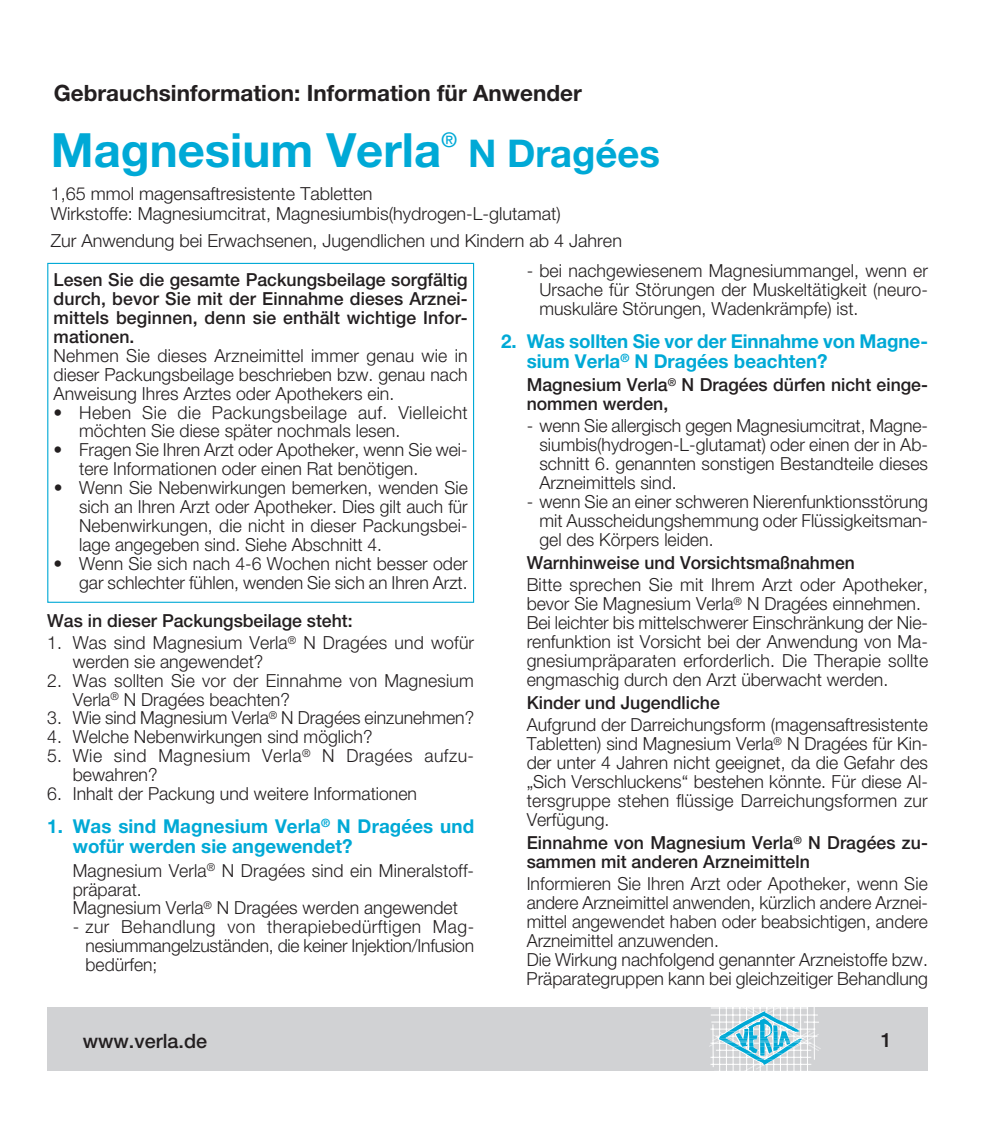
<style>
.page{position:relative;width:1004px;height:1147px;background:#fff}
.page>*{position:absolute;margin:0;border:0;box-sizing:border-box;transform-origin:0 0}
.t1{font:700 47.25px "Helvetica Neue LT Pro";color:#00a9d6}
.t2{font:700 38.25px "Helvetica Neue LT Pro";color:#00a9d6}
.t3{font:700 22.5px "Helvetica Neue LT Pro";color:#231f20}
.t4{font:500 20.25px "Helvetica Neue LT Pro";color:#00a9d6}
.t5{font:500 19.8px "Helvetica Neue LT Pro";color:#231f20}
.t6{font:700 19.12px/20.2px "Helvetica Neue LT Pro";color:#00a9d6}
.t7{font:300 18px/18.9px "Helvetica Neue LT Pro";color:#231f20}
.t8{font:500 18px/18.9px "Helvetica Neue LT Pro";color:#231f20}
.t9{font:300 18px/18.9px "Helvetica Neue LT Pro";letter-spacing:.025em;color:#231f20}
</style>
<div class="page">
<div style="left:47px;top:1008px;width:880px;height:63px;background:#d1d2d4"></div>
<svg style="left:709px;top:1008px;width:111px;height:63px"></svg>
<div style="left:47px;top:263px;width:427px;height:340px;border:1px solid #00a9d6"></div>
<p class="t3" style="left:54px;top:79px;width:529px">Gebrauchsinformation: Information für Anwender</p>
<h1 class="t1" style="left:51px;top:120px;width:392px">Magnesium Verla</h1>
<p class="t4" style="left:441px;top:128px;width:18px">®</p>
<h2 class="t2" style="left:468px;top:129px;width:193px">N Dragées</h2>
<p class="t7" style="left:51px;top:183px;width:511px;line-height:20.2px">1,65 mmol magensaftresistente Tabletten<br>Wirkstoffe: Magnesiumcitrat, Magnesiumbis(hydrogen-L-glutamat)</p>
<p class="t7" style="left:51px;top:231px;width:572px">Zur Anwendung bei Erwachsenen, Jugendlichen und Kindern ab 4 Jahren</p>
<p class="t8" style="left:54px;top:270px;width:415px;text-align:justify">Lesen Sie die gesamte Packungsbeilage sorgfältig durch, bevor Sie mit der Einnahme dieses Arznei&shy;mittels beginnen, denn sie enthält wichtige Infor&shy;mationen.</p>
<p class="t7" style="left:54px;top:346px;width:415px;text-align:justify">Nehmen Sie dieses Arzneimittel immer genau wie in dieser Packungsbeilage beschrieben bzw. genau nach Anweisung Ihres Arztes oder Apothekers ein.</p>
<p class="t9" style="left:79px;top:402px;width:390px;text-indent:-26px">• Heben Sie die Packungsbeilage auf. Vielleicht möchten Sie diese später nochmals lesen.</p>
<p class="t7" style="left:79px;top:440px;width:390px;text-indent:-26px">• Fragen Sie Ihren Arzt oder Apotheker, wenn Sie wei&shy;tere Informationen oder einen Rat benötigen.</p>
<p class="t7" style="left:79px;top:478px;width:390px;text-align:justify;text-indent:-26px">• Wenn Sie Nebenwirkungen bemerken, wenden Sie sich an Ihren Arzt oder Apotheker. Dies gilt auch für Nebenwirkungen, die nicht in dieser Packungsbei&shy;lage angegeben sind. Siehe Abschnitt 4.</p>
<p class="t7" style="left:54px;top:553px;width:415px;text-align:right">• Wenn Sie sich nach 4-6 Wochen nicht besser oder gar schlechter fühlen, wenden Sie sich an Ihren Arzt.</p>
<p class="t8" style="left:47px;top:611px;width:307px">Was in dieser Packungsbeilage steht:</p>
<p class="t7" style="left:73px;top:633px;width:403px;text-indent:-26px">1. Was sind Magnesium Verla<sup>®</sup> N Dragées und wofür werden sie angewendet?</p>
<p class="t7" style="left:73px;top:670px;width:402px;text-indent:-26px">2. Was sollten Sie vor der Einnahme von Magnesium<br>Verla<sup>®</sup> N Dragées beachten?</p>
<p class="t7" style="left:47px;top:708px;width:428px">3. Wie sind Magnesium Verla<sup>®</sup> N Dragées einzunehmen?</p>
<p class="t7" style="left:47px;top:727px;width:327px">4. Welche Nebenwirkungen sind möglich?</p>
<p class="t9" style="left:73px;top:746px;width:400px;text-indent:-26px">5. Wie sind Magnesium Verla<sup>®</sup> N Dragées aufzu&shy;bewahren?</p>
<p class="t7" style="left:47px;top:784px;width:371px">6. Inhalt der Packung und weitere Informationen</p>
<p class="t6" style="left:73px;top:815px;width:403px;text-indent:-25px">1. Was sind Magnesium Verla<sup>®</sup> N Dragées und wofür werden sie angewendet?</p>
<p class="t7" style="left:73px;top:860px;width:403px">Magnesium Verla<sup>®</sup> N Dragées sind ein Mineralstoff&shy;präparat.<br>Magnesium Verla<sup>®</sup> N Dragées werden angewendet</p>
<p class="t7" style="left:86px;top:917px;width:390px;text-align:justify;text-indent:-13px">- zur Behandlung von therapiebedürftigen Mag&shy;nesiummangelzuständen, die keiner Injektion/Infusion bedürfen;</p>
<p class="t7" style="left:539px;top:261px;width:390px;text-align:justify;text-indent:-13px">- bei nachgewiesenem Magnesiummangel, wenn er Ursache für Störungen der Muskeltätigkeit (neuro&shy;muskuläre Störungen, Wadenkrämpfe) ist.</p>
<p class="t6" style="left:526px;top:330px;width:403px;text-indent:-26px">2. Was sollten Sie vor der Einnahme von Magne&shy;sium Verla<sup>®</sup> N Dragées beachten?</p>
<p class="t8" style="left:526px;top:375px;width:403px">Magnesium Verla<sup>®</sup> N Dragées dürfen nicht einge&shy;nommen werden,</p>
<p class="t7" style="left:539px;top:416px;width:390px;text-align:justify;text-indent:-13px">- wenn Sie allergisch gegen Magnesiumcitrat, Magne&shy;siumbis(hydrogen-L-glutamat) oder einen der in Ab&shy;schnitt 6. genannten sonstigen Bestandteile dieses Arzneimittels sind.</p>
<p class="t7" style="left:539px;top:492px;width:390px;text-align:justify;text-indent:-13px">- wenn Sie an einer schweren Nierenfunktionsstörung mit Ausscheidungshemmung oder Flüssigkeitsman&shy;gel des Körpers leiden.</p>
<p class="t8" style="left:526px;top:553px;width:329px">Warnhinweise und Vorsichtsmaßnahmen</p>
<p class="t7" style="left:526px;top:575px;width:403px">Bitte sprechen Sie mit Ihrem Arzt oder Apotheker, bevor Sie Magnesium Verla<sup>®</sup> N Dragées einnehmen.<br>Bei leichter bis mittelschwerer Einschränkung der Nie&shy;renfunktion ist Vorsicht bei der Anwendung von Ma&shy;gnesiumpräparaten erforderlich. Die Therapie sollte engmaschig durch den Arzt überwacht werden.</p>
<p class="t8" style="left:526px;top:693px;width:195px">Kinder und Jugendliche</p>
<p class="t7" style="left:526px;top:715px;width:403px;text-align:justify">Aufgrund der Darreichungsform (magensaftresistente Tabletten) sind Magnesium Verla<sup>®</sup> N Dragées für Kin&shy;der unter 4 Jahren nicht geeignet, da die Gefahr des „Sich Verschluckens“ bestehen könnte. Für diese Al&shy;tersgruppe stehen flüssige Darreichungsformen zur Verfügung.</p>
<p class="t8" style="left:526px;top:833px;width:403px">Einnahme von Magnesium Verla<sup>®</sup> N Dragées zu&shy;sammen mit anderen Arzneimitteln</p>
<p class="t7" style="left:526px;top:874px;width:403px">Informieren Sie Ihren Arzt oder Apotheker, wenn Sie andere Arzneimittel anwenden, kürzlich andere Arznei&shy;mittel angewendet haben oder beabsichtigen, andere Arzneimittel anzuwenden.<br>Die Wirkung nachfolgend genannter Arzneistoffe bzw.<br>Präparategruppen kann bei gleichzeitiger Behandlung</p>
<p class="t5" style="left:83px;top:1029px;width:126px">www.verla.de</p>
<p class="t5" style="left:880px;top:1028px;width:13px">1</p>
</div>
